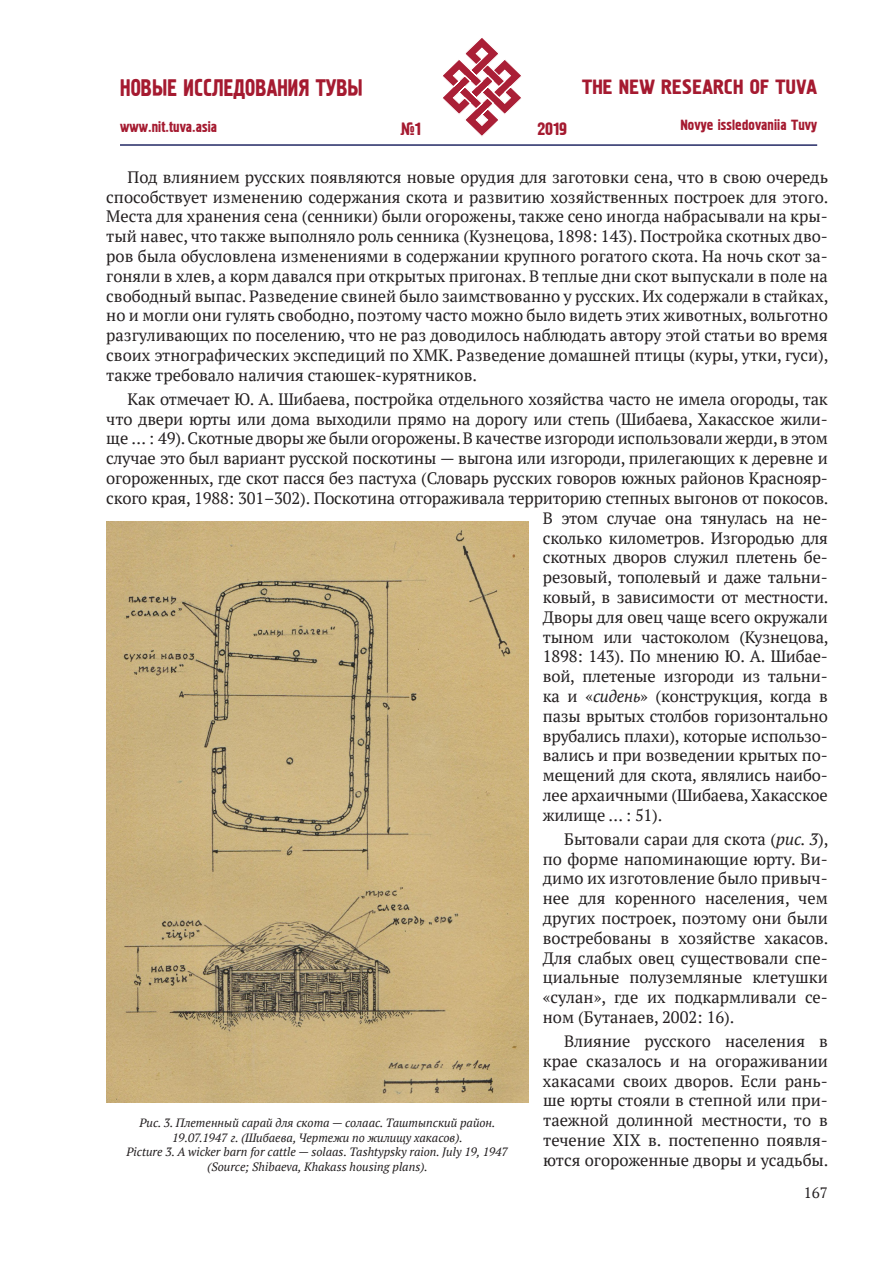
<style>
.page{position:relative;width:893px;height:1263px;background:#fff}
.page>*{position:absolute;margin:0;border:0;box-sizing:border-box;transform-origin:0 0}
.t1{font:24.3px "Pollock 1 CTT";color:#a51a30;scale:.86 1}
.t2{font:21px "Pollock 1 CTT";color:#a51a30}
.t3{font:18px "Pollock 1 CTT";color:#a51a30}
.Текст{font:16.5px/19.8px "PT Serif";letter-spacing:-.01em;color:#231f20;text-align:justify}
.t4{font:15px "Pollock 1 CTT";color:#a51a30}
.t5{font:15px "PT Serif";color:#231f20}
.Сноска{font:italic 12px/14.4px "PT Serif";color:#231f20;text-align:center}
.Текст-2{font:italic 12px "PT Serif";color:#231f20}
.s1{font-style:italic}
</style>
<div class="page">
<hr style="left:120px;top:144px;width:697px;height:2px;background:#232965">
<svg style="left:120px;top:144px;width:245px;height:2px"></svg>
<svg style="left:442px;top:38px;width:80px;height:98px"></svg>
<img style="left:106px;top:522px;width:422px;height:581px">
<h1 class="t1" style="left:120px;top:74px;width:284px">НОВЫЕ ИССЛЕДОВАНИЯ ТУВЫ</h1>
<p class="t4" style="left:120px;top:118px;width:98px">www.nit.tuva.asia</p>
<p class="t2" style="left:582px;top:75px;width:236px">THE NEW RESEARCH OF TUVA</p>
<p class="t4" style="left:680px;top:117px;width:138px">Novye issledovaniia Tuvy</p>
<p class="t3" style="left:400px;top:119px;width:22px">№1</p>
<p class="t3" style="left:537px;top:119px;width:31px">2019</p>
<p class="Текст" style="left:106px;top:167px;width:724px;text-indent:21px">Под влиянием русских появляются новые орудия для заготовки сена, что в свою очередь способствует изменению содержания скота и развитию хозяйственных построек для этого.<br>Места для хранения сена (сенники) были огорожены, также сено иногда набрасывали на кры&shy;тый навес, что также выполняло роль сенника (Кузнецова, 1898: 143). Постройка скотных дво&shy;ров была обусловлена изменениями в содержании крупного рогатого скота. На ночь скот за&shy;гоняли в хлев, а корм давался при открытых пригонах. В теплые дни скот выпускали в поле на свободный выпас. Разведение свиней было заимствованно у русских. Их содержали в стайках, но и могли они гулять свободно, поэтому часто можно было видеть этих животных, вольготно разгуливающих по поселению, что не раз доводилось наблюдать автору этой статьи во время своих этнографических экспедиций по ХМК. Разведение домашней птицы (куры, утки, гуси), также требовало наличия стаюшек-курятников.</p>
<p class="Текст" style="left:128px;top:389px;width:702px">Как отмечает Ю. А. Шибаева, постройка отдельного хозяйства часто не имела огороды, так</p>
<p class="Текст" style="left:106px;top:409px;width:723px">что двери юрты или дома выходили прямо на дорогу или степь (Шибаева, Хакасское жили-</p>
<p class="Текст" style="left:106px;top:429px;width:723px">ще … : 49). Скотные дворы же были огорожены. В качестве изгороди использовали жерди, в этом</p>
<p class="Текст" style="left:106px;top:448px;width:723px">случае это был вариант русской поскотины — выгона или изгороди, прилегающих к деревне и</p>
<p class="Текст" style="left:106px;top:468px;width:723px">огороженных, где скот пасся без пастуха (Словарь русских говоров южных районов Краснояр-</p>
<p class="Текст" style="left:106px;top:488px;width:724px">ского края, 1988: 301–302). Поскотина отгораживала территорию степных выгонов от покосов.</p>
<p class="Текст" style="left:543px;top:508px;width:287px">В этом случае она тянулась на не-</p>
<p class="Текст" style="left:543px;top:528px;width:287px">сколько километров. Изгородью для</p>
<p class="Текст" style="left:543px;top:547px;width:287px">скотных дворов служил плетень бе-</p>
<p class="Текст" style="left:543px;top:567px;width:287px">резовый, тополевый и даже тальни-</p>
<p class="Текст" style="left:543px;top:587px;width:287px">ковый, в зависимости от местности.</p>
<p class="Текст" style="left:543px;top:607px;width:287px">Дворы для овец чаще всего окружали</p>
<p class="Текст" style="left:543px;top:627px;width:287px">тыном или частоколом (Кузнецова,</p>
<p class="Текст" style="left:543px;top:646px;width:287px">1898: 143). По мнению Ю. А. Шибае-</p>
<p class="Текст" style="left:543px;top:666px;width:287px">вой, плетеные изгороди из тальни-</p>
<p class="Текст" style="left:543px;top:686px;width:287px">ка и «<span class="s1">сидень</span>» (конструкция, когда в</p>
<p class="Текст" style="left:543px;top:706px;width:286px">пазы врытых столбов горизонтально</p>
<p class="Текст" style="left:543px;top:726px;width:287px">врубались плахи), которые использо-</p>
<p class="Текст" style="left:543px;top:745px;width:287px">вались и при возведении крытых по-</p>
<p class="Текст" style="left:543px;top:765px;width:287px">мещений для скота, являлись наибо-</p>
<p class="Текст" style="left:543px;top:785px;width:287px">лее архаичными (Шибаева, Хакасское</p>
<p class="Текст" style="left:543px;top:805px;width:121px">жилище … : 51).</p>
<p class="Текст" style="left:543px;top:829px;width:287px;text-indent:21px">Бытовали сараи для скота (<span class="s1">рис. 3</span>), по форме напоминающие юрту. Ви&shy;димо их изготовление было привыч&shy;нее для коренного населения, чем других построек, поэтому они были востребованы в хозяйстве хакасов.<br>Для слабых овец существовали спе&shy;циальные полуземляные клетушки «сулан», где их подкармливали се&shy;ном (Бутанаев, 2002: 16).</p>
<p class="Текст" style="left:543px;top:1031px;width:287px;text-indent:21px">Влияние русского населения в крае сказалось и на огораживании хакасами своих дворов. Если рань&shy;ше юрты стояли в степной или при&shy;таежной долинной местности, то в течение XIX в. постепенно появля&shy;ются огороженные дворы и усадьбы.</p>
<p class="Текст-2" style="left:139px;top:1115px;width:357px">Рис. 3. Плетенный сарай для скота — солаас. Таштыпский район.</p>
<p class="Текст-2" style="left:172px;top:1130px;width:292px">19.07.1947 г. (Шибаева, Чертежи по жилищу хакасов).</p>
<p class="Сноска" style="left:127px;top:1144px;width:383px">Picture 3. A wicker barn for cattle — solaas. Tashtypsky raion. July 19, 1947 (Source; Shibaeva, Khakass housing plans).</p>
<p class="t5" style="left:804px;top:1183px;width:25px">167</p>
</div>
